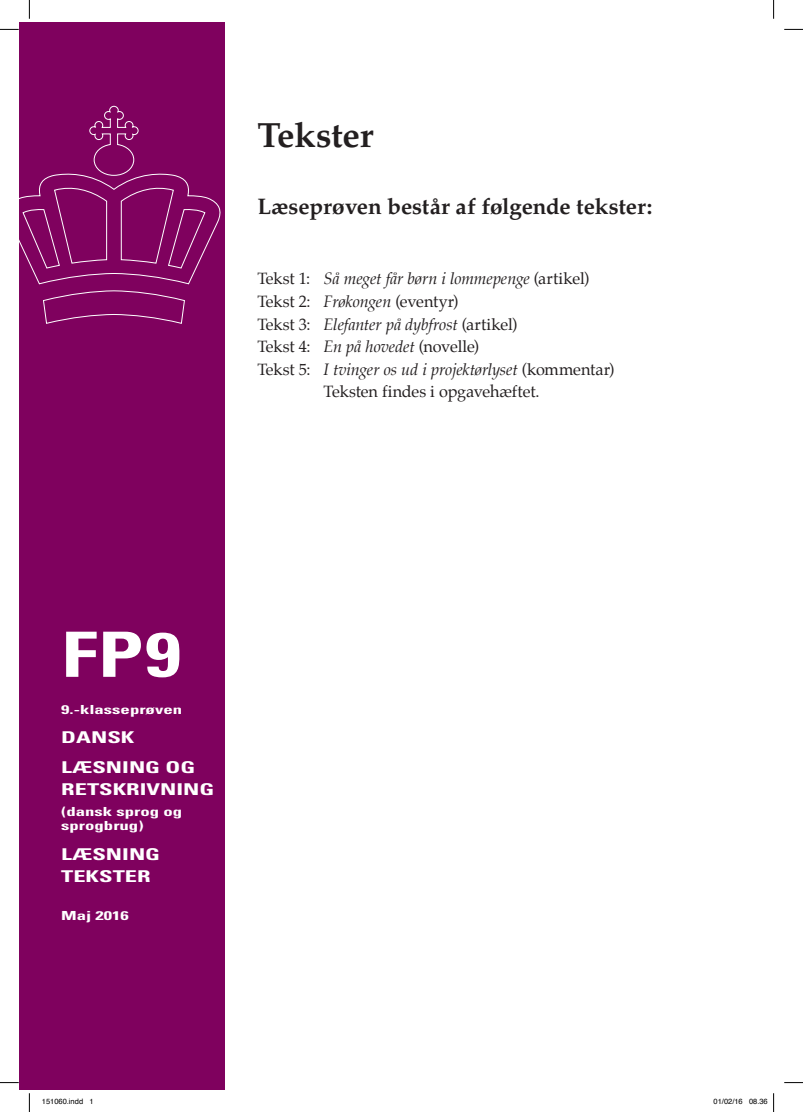
<style>
.page{position:relative;width:803px;height:1112px;background:#fff}
.page>*{position:absolute;margin:0;border:0;box-sizing:border-box;transform-origin:0 0}
.t1{font:700 condensed 62.5px "Univers";color:#fff;scale:1.3 1}
.t2{font:700 35px "Palatino";letter-spacing:-.01em;color:#231f20}
.t3{font:700 22.5px "Palatino";letter-spacing:-.005em;color:#231f20}
.t4{font:italic 16.25px "Palatino";letter-spacing:-.01em;color:#231f20}
.t5{font:16.25px "Palatino";letter-spacing:-.01em;color:#231f20}
.t6{font:700 condensed 16.25px/29.6px "Univers";color:#fff;scale:1.5 1}
.t7{font:700 condensed 12.5px/13.8px "Univers";color:#fff;scale:1.5 1}
.t8{font:7.5px "Helvetica";color:#000}
.s1{font-style:normal}
.s2{font-style:italic}
</style>
<div class="page">
<div style="left:19px;top:22px;width:17px;height:1067px;background:#7f015e"></div>
<div style="left:22px;top:22px;width:202px;height:1067px;background:#7f015e"></div>
<svg style="left:19px;top:105px;width:202px;height:219px"></svg>
<svg style="left:0;top:29px;width:19px;height:1px"></svg>
<svg style="left:784px;top:29px;width:19px;height:1px"></svg>
<svg style="left:0;top:1082px;width:19px;height:1px"></svg>
<svg style="left:784px;top:1082px;width:19px;height:1px"></svg>
<svg style="left:29px;top:0;width:1px;height:19px"></svg>
<svg style="left:29px;top:1093px;width:1px;height:18px"></svg>
<svg style="left:773px;top:0;width:1px;height:19px"></svg>
<svg style="left:773px;top:1093px;width:1px;height:18px"></svg>
<h2 class="t2" style="left:257px;top:114px;width:117px">Tekster</h2>
<h3 class="t3" style="left:257px;top:193px;width:396px">Læseprøven består af følgende tekster:</h3>
<p class="t4" style="left:257px;top:266px;width:334px"><span class="s1">Tekst 1:</span> Så meget får børn i lommepenge <span class="s1">(artikel)</span></p>
<p class="t5" style="left:257px;top:288px;width:203px">Tekst 2: <span class="s2">Frøkongen</span> (eventyr)</p>
<p class="t4" style="left:257px;top:311px;width:262px"><span class="s1">Tekst 3:</span> Elefanter på dybfrost <span class="s1">(artikel)</span></p>
<p class="t5" style="left:257px;top:333px;width:223px">Tekst 4: <span class="s2">En på hovedet</span> (novelle)</p>
<p class="t4" style="left:257px;top:356px;width:359px"><span class="s1">Tekst 5:</span> I tvinger os ud i projektørlyset <span class="s1">(kommentar)</span></p>
<p class="t5" style="left:324px;top:378px;width:217px">Teksten findes i opgavehæftet.</p>
<h1 class="t1" style="left:61px;top:616px;width:94px">FP9</h1>
<p class="t7" style="left:61px;top:702px;width:82px">9.-klasseprøven</p>
<p class="t6" style="left:61px;top:722px;width:91px">DANSK<br>LÆSNING OG</p>
<p class="t6" style="left:61px;top:774px;width:104px">RETSKRIVNING</p>
<p class="t7" style="left:61px;top:804px;width:82px">(dansk sprog og sprogbrug)</p>
<p class="t6" style="left:61px;top:842px;width:67px;line-height:22.5px">LÆSNING<br>TEKSTER</p>
<p class="t7" style="left:61px;top:907px;width:47px">Maj 2016</p>
<p class="t8" style="left:42px;top:1095px;width:53px">151060.indd 1</p>
<p class="t8" style="left:713px;top:1095px;width:56px">01/02/16 08.36</p>
</div>
